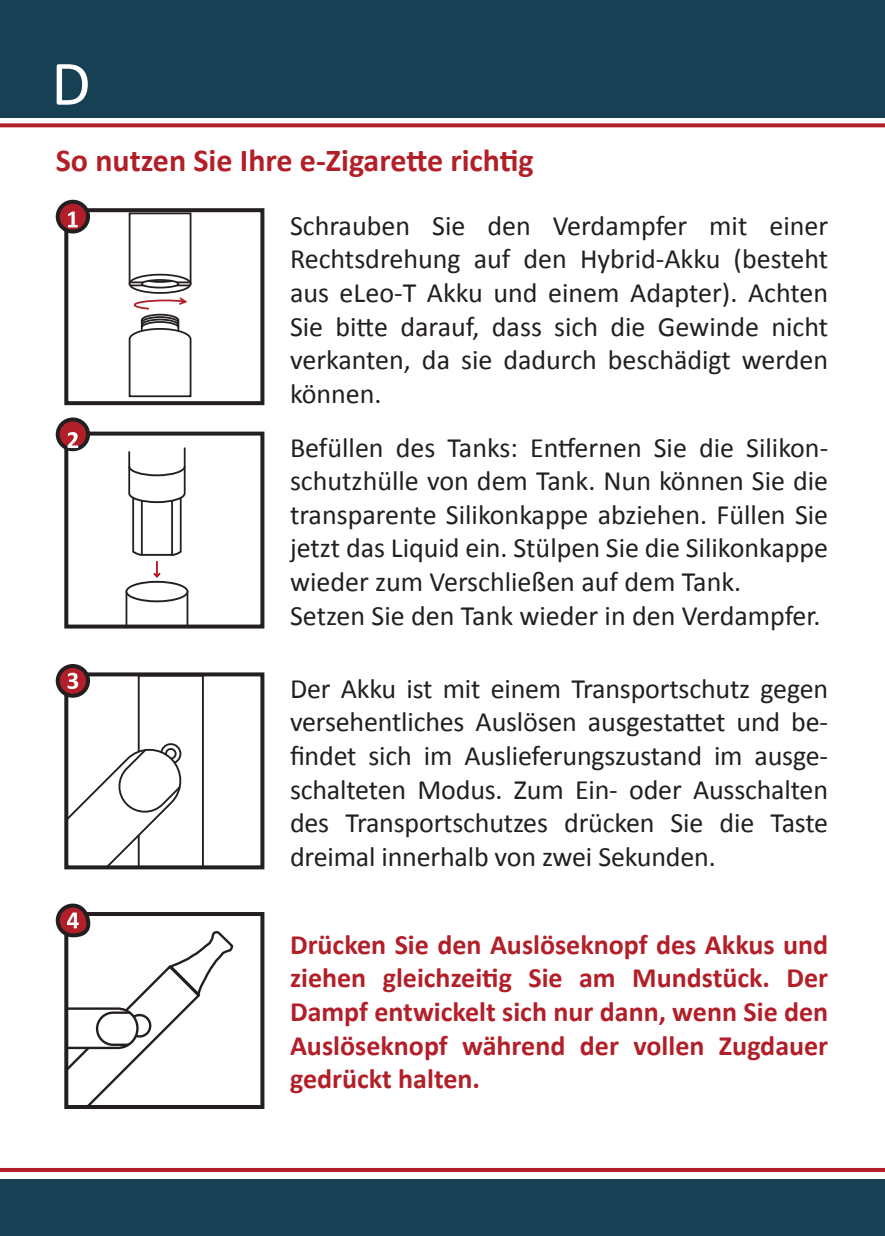
<style>
.page{position:relative;width:885px;height:1236px;background:#fff}
.page>*{position:absolute;margin:0;border:0;box-sizing:border-box;transform-origin:0 0}
.t1{font:64px "Calibri";color:#fff}
.t2{font:700 32px "Calibri";color:#b31f29}
.t3{font:28px/33.6px "Calibri";color:#231f20;text-align:justify}
.t4{font:700 28px/33.6px "Calibri";color:#b31f29;text-align:justify}
</style>
<div class="page">
<div style="left:0;top:0;width:884px;height:118px;background:#184055"></div>
<svg style="left:0;top:123px;width:884px;height:4px;background:#b9323b"></svg>
<svg style="left:55px;top:903px;width:210px;height:206px"></svg>
<svg style="left:58px;top:666px;width:30px;height:30px"></svg>
<div style="left:56px;top:664px;width:34px;height:34px;border:4px solid #231f20;border-radius:50%"></div>
<svg style="left:61px;top:670px;width:204px;height:200px"></svg>
<svg style="left:58px;top:419px;width:30px;height:30px"></svg>
<div style="left:56px;top:417px;width:34px;height:34px;border:4px solid #231f20;border-radius:50%"></div>
<svg style="left:61px;top:430px;width:204px;height:199px"></svg>
<svg style="left:58px;top:202px;width:30px;height:30px"></svg>
<div style="left:56px;top:200px;width:34px;height:34px;border:4px solid #231f20;border-radius:50%"></div>
<svg style="left:61px;top:206px;width:204px;height:200px"></svg>
<div style="left:0;top:1180px;width:884px;height:56px;background:#184055"></div>
<hr style="left:0;top:1168px;width:884px;height:4px;background:#b31f29">
<h1 class="t1" style="left:51px;top:43px;width:41px">D</h1>
<p class="t2" style="left:56px;top:139px;width:479px">So nutzen Sie Ihre e-Zigarette richtig</p>
<p class="t3" style="left:290px;top:209px;width:539px">Schrauben Sie den Verdampfer mit einer Rechtsdrehung auf den Hybrid-Akku (besteht aus eLeo-T Akku und einem Adapter). Achten Sie bitte darauf, dass sich die Gewinde nicht verkanten, da sie dadurch beschädigt werden können.</p>
<p class="t3" style="left:290px;top:431px;width:539px;text-align:left">Befüllen des Tanks: Entfernen Sie die Silikon&shy;schutzhülle von dem Tank. Nun können Sie die transparente Silikonkappe abziehen. Füllen Sie jetzt das Liquid ein. Stülpen Sie die Silikonkappe wieder zum Verschließen auf dem Tank.<br>Setzen Sie den Tank wieder in den Verdampfer.</p>
<p class="t3" style="left:290px;top:672px;width:539px">Der Akku ist mit einem Transportschutz gegen versehentliches Auslösen ausgestattet und be&shy;findet sich im Auslieferungszustand im ausge&shy;schalteten Modus. Zum Ein- oder Ausschalten des Transportschutzes drücken Sie die Taste dreimal innerhalb von zwei Sekunden.</p>
<p class="t4" style="left:290px;top:928px;width:539px">Drücken Sie den Auslöseknopf des Akkus und ziehen gleichzeitig Sie am Mundstück. Der Dampf entwickelt sich nur dann, wenn Sie den Auslöseknopf während der vollen Zugdauer gedrückt halten.</p>
</div>
